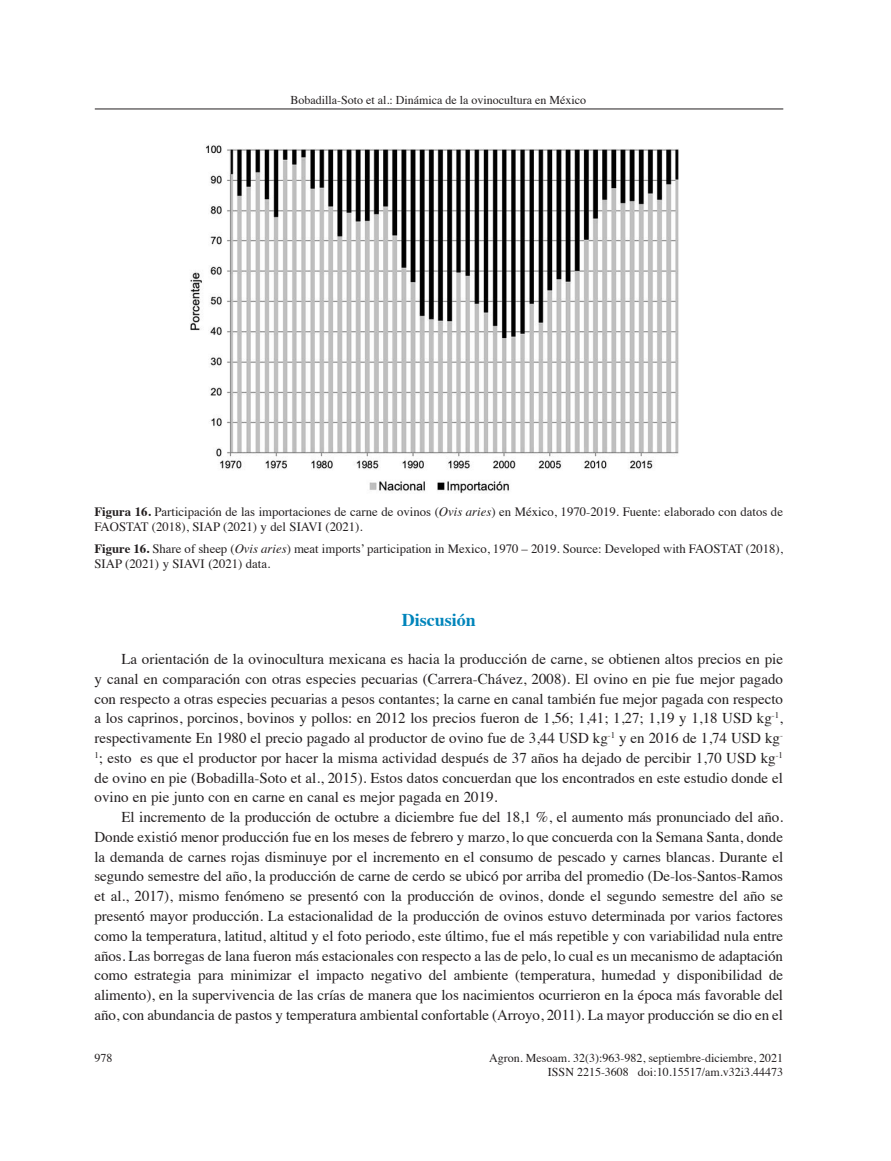
<style>
.page{position:relative;width:891px;height:1161px;background:#fff}
.page>*{position:absolute;margin:0;border:0;box-sizing:border-box;transform-origin:0 0}
.Tema{font:700 18px "Times";color:#0085bb}
.Texto{font:15px/19.8px "Times";color:#231f20;text-align:justify}
.Titulo_cuadros{font:12.75px/15.3px "Times";color:#231f20}
.t1{font:12px/14.4px "Times";color:#231f20;text-align:right}
.s1{font-weight:700}
.s2{font-style:italic}
</style>
<div class="page">
<hr style="left:95px;top:109px;width:688px;height:1px;background:#231f20">
<img style="left:190px;top:144px;width:489px;height:349px">
<p class="t1" style="left:290px;top:91px;width:297px">Bobadilla-Soto et al.: Dinámica de la ovinocultura en México</p>
<p class="Titulo_cuadros" style="left:94px;top:503px;width:690px"><span class="s1">Figura 16.</span> Participación de las importaciones de carne de ovinos (<span class="s2">Ovis aries</span>) en México, 1970-2019. Fuente: elaborado con datos de<br>FAOSTAT (2018), SIAP (2021) y del SIAVI (2021).</p>
<p class="Titulo_cuadros" style="left:94px;top:540px;width:690px"><span class="s1">Figure 16.</span> Share of sheep (<span class="s2">Ovis aries</span>) meat imports’ participation in Mexico, 1970 – 2019. Source: Developed with FAOSTAT (2018),<br>SIAP (2021) y SIAVI (2021) data.</p>
<p class="Tema" style="left:402px;top:603px;width:76px">Discusión</p>
<p class="Texto" style="left:94px;top:648px;width:690px;text-indent:27px">La orientación de la ovinocultura mexicana es hacia la producción de carne, se obtienen altos precios en pie y canal en comparación con otras especies pecuarias (Carrera-Chávez, 2008). El ovino en pie fue mejor pagado con respecto a otras especies pecuarias a pesos contantes; la carne en canal también fue mejor pagada con respecto a los caprinos, porcinos, bovinos y pollos: en 2012 los precios fueron de 1,56; 1,41; 1,27; 1,19 y 1,18 USD kg<sup>-1</sup>, respectivamente En 1980 el precio pagado al productor de ovino fue de 3,44 USD kg<sup>-1</sup> y en 2016 de 1,74 USD kg<sup>-1</sup>; esto es que el productor por hacer la misma actividad después de 37 años ha dejado de percibir 1,70 USD kg<sup>-1 </sup>de ovino en pie (Bobadilla-Soto et al., 2015). Estos datos concuerdan que los encontrados en este estudio donde el ovino en pie junto con en carne en canal es mejor pagada en 2019.</p>
<p class="Texto" style="left:94px;top:806px;width:690px;text-indent:27px">El incremento de la producción de octubre a diciembre fue del 18,1 %, el aumento más pronunciado del año.<br>Donde existió menor producción fue en los meses de febrero y marzo, lo que concuerda con la Semana Santa, donde la demanda de carnes rojas disminuye por el incremento en el consumo de pescado y carnes blancas. Durante el segundo semestre del año, la producción de carne de cerdo se ubicó por arriba del promedio (De-los-Santos-Ramos et al., 2017), mismo fenómeno se presentó con la producción de ovinos, donde el segundo semestre del año se presentó mayor producción. La estacionalidad de la producción de ovinos estuvo determinada por varios factores como la temperatura, latitud, altitud y el foto periodo, este último, fue el más repetible y con variabilidad nula entre años. Las borregas de lana fueron más estacionales con respecto a las de pelo, lo cual es un mecanismo de adaptación como estrategia para minimizar el impacto negativo del ambiente (temperatura, humedad y disponibilidad de alimento), en la supervivencia de las crías de manera que los nacimientos ocurrieron en la época más favorable del año, con abundancia de pastos y temperatura ambiental confortable (Arroyo, 2011). La mayor producción se dio en el</p>
<p class="t1" style="left:94px;top:1050px;width:19px">978</p>
<p class="t1" style="left:489px;top:1050px;width:295px">Agron. Mesoam. 32(3):963-982, septiembre-diciembre, 2021<br>ISSN 2215-3608 doi:10.15517/am.v32i3.44473</p>
</div>
